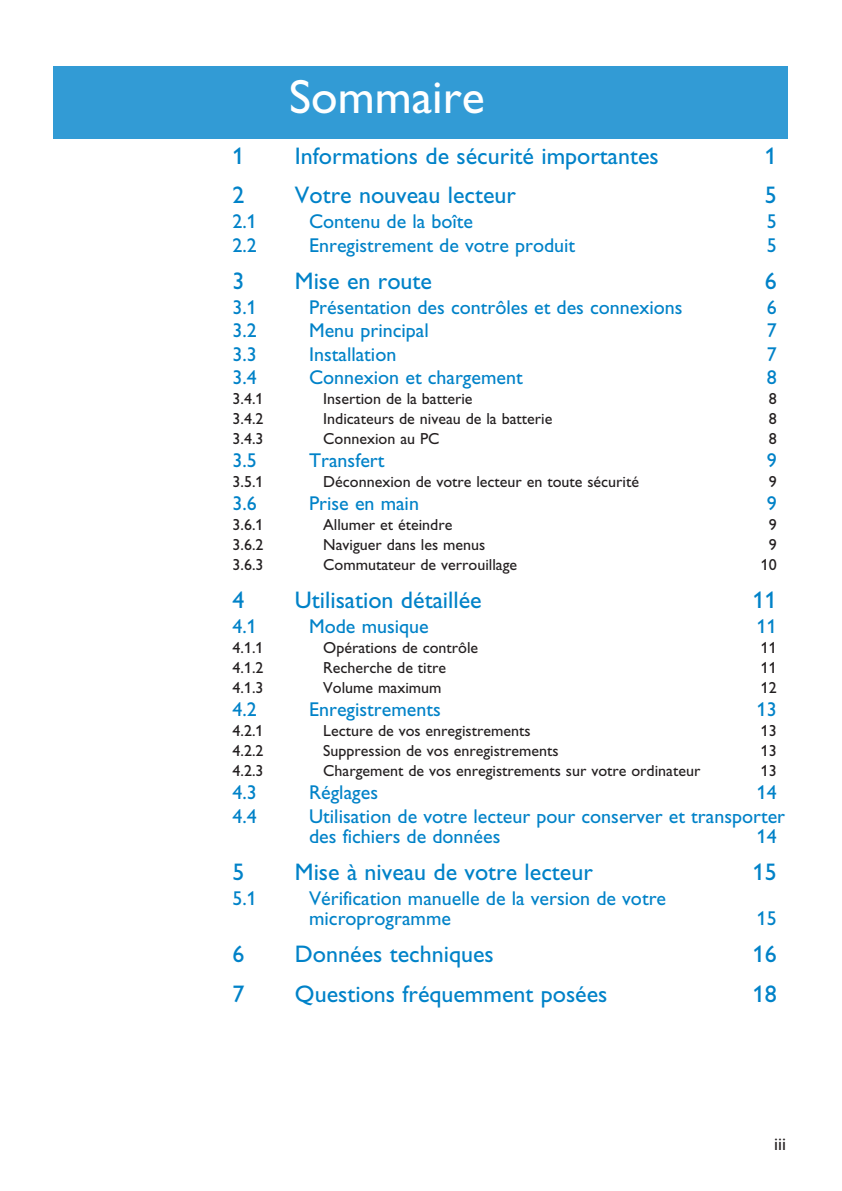
<style>
.page{position:relative;width:842px;height:1191px;background:#fff}
.page>*{position:absolute;margin:0;border:0;box-sizing:border-box;transform-origin:0 0}
.t1{font:48px "Gill Alt One";color:#fff}
.t2{font:24px "Gill Alt One";color:#0082c8}
.t3{font:20px/20px "Gill Alt One";color:#0082c8}
.t4{font:18px "Gill Alt One";color:#231f20}
.t5{font:16px "Gill Alt One";color:#231f20}
</style>
<div class="page">
<div style="left:54px;top:67px;width:734px;height:72px;background:#329bd5"></div>
<h1 class="t1" style="left:289px;top:80px;width:197px">Sommaire</h1>
<h2 class="t2" style="left:233px;top:147px;width:13px">1</h2>
<h2 class="t2" style="left:295px;top:147px;width:365px">Informations de sécurité importantes</h2>
<h2 class="t2" style="left:765px;top:147px;width:13px">1</h2>
<h2 class="t2" style="left:233px;top:187px;width:13px">2</h2>
<h2 class="t2" style="left:295px;top:187px;width:223px">Votre nouveau lecteur</h2>
<h2 class="t2" style="left:765px;top:187px;width:13px">5</h2>
<p class="t3" style="left:233px;top:214px;width:26px">2.1</p>
<p class="t3" style="left:309px;top:214px;width:166px">Contenu de la boîte</p>
<p class="t3" style="left:767px;top:214px;width:11px">5</p>
<p class="t3" style="left:233px;top:237px;width:26px">2.2</p>
<p class="t3" style="left:309px;top:237px;width:268px">Enregistrement de votre produit</p>
<p class="t3" style="left:767px;top:237px;width:11px">5</p>
<h2 class="t2" style="left:233px;top:272px;width:13px">3</h2>
<h2 class="t2" style="left:295px;top:272px;width:139px">Mise en route</h2>
<h2 class="t2" style="left:765px;top:272px;width:13px">6</h2>
<p class="t3" style="left:233px;top:300px;width:26px">3.1</p>
<p class="t3" style="left:309px;top:300px;width:375px">Présentation des contrôles et des connexions</p>
<p class="t3" style="left:767px;top:300px;width:11px">6</p>
<p class="t3" style="left:233px;top:323px;width:26px">3.2</p>
<p class="t3" style="left:309px;top:323px;width:121px">Menu principal</p>
<p class="t3" style="left:767px;top:323px;width:11px">7</p>
<p class="t3" style="left:233px;top:346px;width:26px">3.3</p>
<p class="t3" style="left:309px;top:346px;width:89px">Installation</p>
<p class="t3" style="left:767px;top:346px;width:11px">7</p>
<p class="t3" style="left:233px;top:369px;width:26px">3.4</p>
<p class="t3" style="left:309px;top:369px;width:215px">Connexion et chargement</p>
<p class="t3" style="left:767px;top:369px;width:11px">8</p>
<p class="t5" style="left:233px;top:393px;width:33px">3.4.1</p>
<p class="t5" style="left:323px;top:393px;width:151px">Insertion de la batterie</p>
<p class="t5" style="left:769px;top:393px;width:9px">8</p>
<p class="t5" style="left:233px;top:413px;width:33px">3.4.2</p>
<p class="t5" style="left:323px;top:413px;width:231px">Indicateurs de niveau de la batterie</p>
<p class="t5" style="left:769px;top:413px;width:9px">8</p>
<p class="t5" style="left:233px;top:433px;width:33px">3.4.3</p>
<p class="t5" style="left:323px;top:433px;width:118px">Connexion au PC</p>
<p class="t5" style="left:769px;top:433px;width:9px">8</p>
<p class="t3" style="left:233px;top:452px;width:26px">3.5</p>
<p class="t3" style="left:309px;top:452px;width:77px">Transfert</p>
<p class="t3" style="left:767px;top:452px;width:11px">9</p>
<p class="t5" style="left:233px;top:476px;width:33px">3.5.1</p>
<p class="t5" style="left:323px;top:476px;width:317px">Déconnexion de votre lecteur en toute sécurité</p>
<p class="t5" style="left:769px;top:476px;width:9px">9</p>
<p class="t3" style="left:233px;top:496px;width:26px">3.6</p>
<p class="t3" style="left:309px;top:496px;width:111px">Prise en main</p>
<p class="t3" style="left:767px;top:496px;width:11px">9</p>
<p class="t5" style="left:233px;top:519px;width:33px">3.6.1</p>
<p class="t5" style="left:323px;top:519px;width:131px">Allumer et éteindre</p>
<p class="t5" style="left:769px;top:519px;width:9px">9</p>
<p class="t5" style="left:233px;top:539px;width:33px">3.6.2</p>
<p class="t5" style="left:323px;top:539px;width:163px">Naviguer dans les menus</p>
<p class="t5" style="left:769px;top:539px;width:9px">9</p>
<p class="t5" style="left:233px;top:559px;width:33px">3.6.3</p>
<p class="t5" style="left:323px;top:559px;width:195px">Commutateur de verrouillage</p>
<p class="t5" style="left:761px;top:559px;width:17px">10</p>
<h2 class="t2" style="left:233px;top:591px;width:13px">4</h2>
<h2 class="t2" style="left:295px;top:591px;width:188px">Utilisation détaillée</h2>
<h2 class="t2" style="left:753px;top:591px;width:25px">11</h2>
<p class="t3" style="left:233px;top:618px;width:26px">4.1</p>
<p class="t3" style="left:309px;top:618px;width:121px">Mode musique</p>
<p class="t3" style="left:757px;top:618px;width:21px">11</p>
<p class="t5" style="left:233px;top:642px;width:33px">4.1.1</p>
<p class="t5" style="left:323px;top:642px;width:156px">Opérations de contrôle</p>
<p class="t5" style="left:761px;top:642px;width:17px">11</p>
<p class="t5" style="left:233px;top:662px;width:33px">4.1.2</p>
<p class="t5" style="left:323px;top:662px;width:124px">Recherche de titre</p>
<p class="t5" style="left:761px;top:662px;width:17px">11</p>
<p class="t5" style="left:233px;top:682px;width:33px">4.1.3</p>
<p class="t5" style="left:323px;top:682px;width:120px">Volume maximum</p>
<p class="t5" style="left:761px;top:682px;width:17px">12</p>
<p class="t3" style="left:233px;top:701px;width:26px">4.2</p>
<p class="t3" style="left:309px;top:701px;width:133px">Enregistrements</p>
<p class="t3" style="left:757px;top:701px;width:21px">13</p>
<p class="t5" style="left:233px;top:725px;width:33px">4.2.1</p>
<p class="t5" style="left:323px;top:725px;width:209px">Lecture de vos enregistrements</p>
<p class="t5" style="left:761px;top:725px;width:17px">13</p>
<p class="t5" style="left:233px;top:745px;width:33px">4.2.2</p>
<p class="t5" style="left:323px;top:745px;width:237px">Suppression de vos enregistrements</p>
<p class="t5" style="left:761px;top:745px;width:17px">13</p>
<p class="t5" style="left:233px;top:765px;width:33px">4.2.3</p>
<p class="t5" style="left:323px;top:765px;width:379px">Chargement de vos enregistrements sur votre ordinateur</p>
<p class="t5" style="left:761px;top:765px;width:17px">13</p>
<p class="t3" style="left:233px;top:784px;width:26px">4.3</p>
<p class="t3" style="left:309px;top:784px;width:70px">Réglages</p>
<p class="t3" style="left:757px;top:784px;width:21px">14</p>
<p class="t3" style="left:233px;top:808px;width:26px">4.4</p>
<p class="t3" style="left:309px;top:808px;width:477px">Utilisation de votre lecteur pour conserver et transporter des fichiers de données</p>
<p class="t3" style="left:757px;top:828px;width:21px">14</p>
<h2 class="t2" style="left:233px;top:863px;width:13px">5</h2>
<h2 class="t2" style="left:295px;top:863px;width:299px">Mise à niveau de votre lecteur</h2>
<h2 class="t2" style="left:753px;top:863px;width:25px">15</h2>
<p class="t3" style="left:233px;top:890px;width:26px">5.1</p>
<p class="t3" style="left:309px;top:890px;width:359px">Vérification manuelle de la version de votre microprogramme</p>
<p class="t3" style="left:757px;top:910px;width:21px">15</p>
<h2 class="t2" style="left:233px;top:946px;width:13px">6</h2>
<h2 class="t2" style="left:295px;top:946px;width:200px">Données techniques</h2>
<h2 class="t2" style="left:753px;top:946px;width:25px">16</h2>
<h2 class="t2" style="left:233px;top:985px;width:13px">7</h2>
<h2 class="t2" style="left:295px;top:985px;width:314px">Questions fréquemment posées</h2>
<h2 class="t2" style="left:753px;top:985px;width:25px">18</h2>
<p class="t4" style="left:774px;top:1137px;width:13px">iii</p>
</div>
